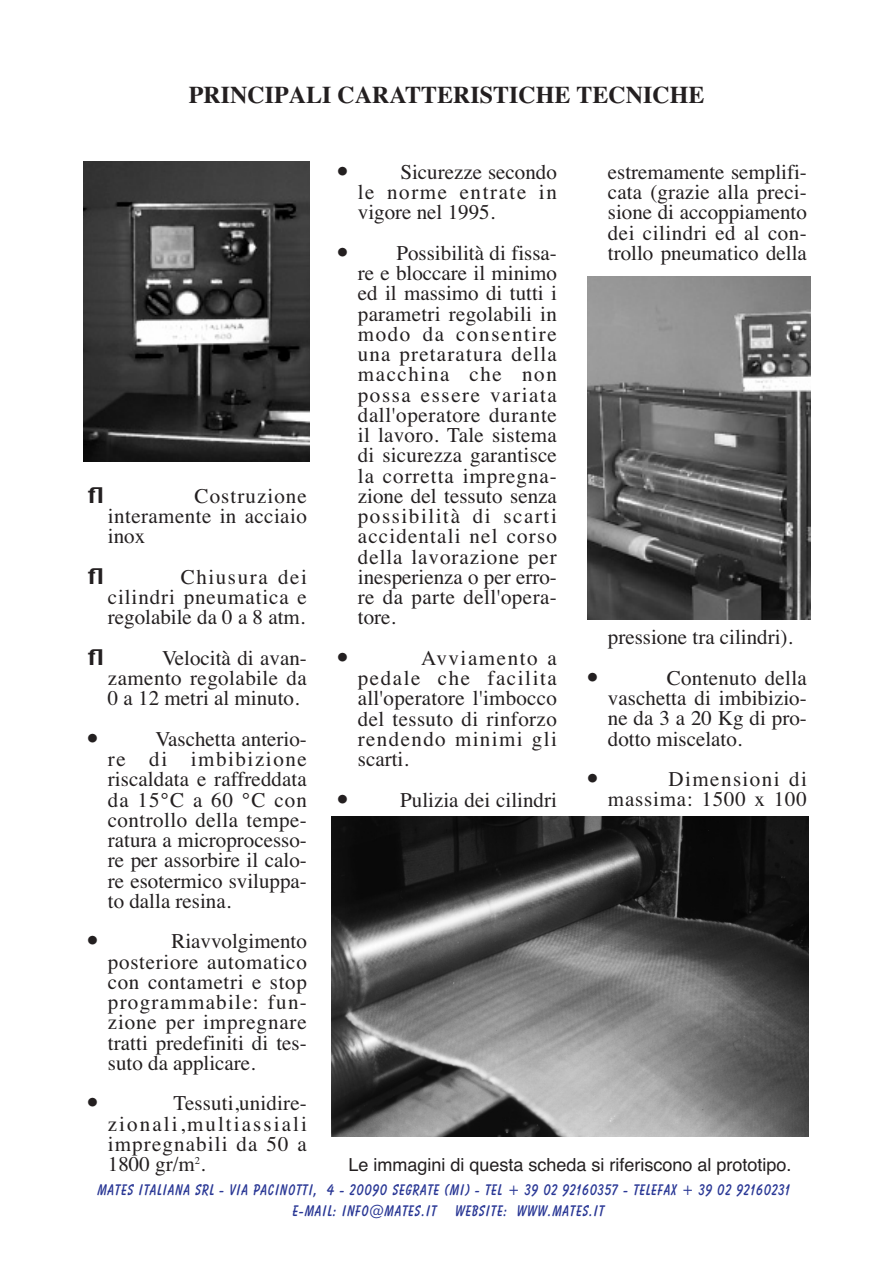
<style>
.page{position:relative;width:893px;height:1263px;background:#fff}
.page>*{position:absolute;margin:0;border:0;box-sizing:border-box;transform-origin:0 0}
.t1{font:700 24px "Times";color:#231f20}
.t2{font:21px/20.2px "Times";letter-spacing:.005em;color:#231f20;text-align:justify}
.t3{font:21px/20.2px "Times";letter-spacing:.04em;color:#231f20;text-align:right}
.t4{font:21px "Chicago";color:#231f20}
.t5{font:italic 18px "Helvetica";color:#231f20}
.t6{font:700 15.75px/21px "Balloon BT";letter-spacing:.055em;color:#293795;scale:.92 1}
.s1{font-family:"Chicago"}
</style>
<div class="page">
<img style="left:332px;top:816px;width:476px;height:320px">
<img style="left:83px;top:162px;width:226px;height:300px">
<img style="left:587px;top:276px;width:223px;height:344px">
<p class="t1" style="left:189px;top:86px;width:517px">PRINCIPALI CARATTERISTICHE TECNICHE</p>
<p class="t2" style="left:608px;top:164px;width:200px">estremamente semplifi&shy;cata (grazie alla preci&shy;sione di accoppiamento dei cilindri ed al con&shy;trollo pneumatico della</p>
<p class="t4" style="left:336px;top:163px;width:14px">•</p>
<p class="t2" style="left:358px;top:164px;width:200px;text-indent:42px">Sicurezze secondo le norme entrate in vigore nel 1995.</p>
<p class="t2" style="left:358px;top:245px;width:200px;text-indent:-21px"><span class="s1">•</span> Possibilità di fissa&shy;re e bloccare il minimo ed il massimo di tutti i parametri regolabili in modo da consentire una pretaratura della macchina che non possa essere variata dall'operatore durante il lavoro. Tale sistema di sicurezza garantisce la corretta impregna&shy;zione del tessuto senza possibilità di scarti accidentali nel corso della lavorazione per inesperienza o per erro&shy;re da parte dell'opera&shy;tore.</p>
<p class="t4" style="left:336px;top:649px;width:14px">•</p>
<p class="t2" style="left:358px;top:650px;width:200px;text-indent:63px">Avviamento a pedale che facilita all'operatore l'imbocco del tessuto di rinforzo rendendo minimi gli scarti.</p>
<p class="t4" style="left:336px;top:791px;width:14px">•</p>
<p class="t2" style="left:400px;top:791px;width:158px">Pulizia dei cilindri</p>
<p class="t4" style="left:87px;top:487px;width:19px">fl</p>
<p class="t2" style="left:108px;top:488px;width:200px;text-indent:87px">Costruzione interamente in acciaio inox</p>
<p class="t4" style="left:87px;top:568px;width:19px">fl</p>
<p class="t2" style="left:108px;top:569px;width:200px;text-indent:73px">Chiusura dei cilindri pneumatica e regolabile da 0 a 8 atm.</p>
<p class="t4" style="left:87px;top:649px;width:19px">fl</p>
<p class="t2" style="left:108px;top:650px;width:200px;text-indent:54px">Velocità di avan&shy;zamento regolabile da 0 a 12 metri al minuto.</p>
<p class="t4" style="left:87px;top:730px;width:14px">•</p>
<p class="t2" style="left:108px;top:731px;width:200px;text-indent:47px">Vaschetta anterio&shy;re di imbibizione riscaldata e raffreddata da 15°C a 60 °C con controllo della tempe&shy;ratura a microprocesso&shy;re per assorbire il calo&shy;re esotermico sviluppa&shy;to dalla resina.</p>
<p class="t4" style="left:87px;top:933px;width:14px">•</p>
<p class="t2" style="left:108px;top:933px;width:200px;text-indent:64px">Riavvolgimento posteriore automatico con contametri e stop programmabile: fun&shy;zione per impregnare tratti predefiniti di tes&shy;suto da applicare.</p>
<p class="t4" style="left:87px;top:1095px;width:14px">•</p>
<p class="t2" style="left:108px;top:1095px;width:200px;text-indent:66px">Tessuti,unidire&shy;zionali,multiassiali impregnabili da 50 a 1800 gr/m<sup>2</sup>.</p>
<p class="t2" style="left:608px;top:629px;width:186px">pressione tra cilindri).</p>
<p class="t4" style="left:586px;top:669px;width:14px">•</p>
<p class="t2" style="left:608px;top:670px;width:200px;text-indent:59px">Contenuto della vaschetta di imbibizio&shy;ne da 3 a 20 Kg di pro&shy;dotto miscelato.</p>
<p class="t4" style="left:586px;top:770px;width:14px">•</p>
<p class="t3" style="left:608px;top:771px;width:200px">Dimensioni di massima: 1500 x 100</p>
<p class="t5" style="left:348px;top:1158px;width:444px">Le immagini di questa scheda si riferiscono al prototipo.</p>
<p class="t6" style="left:293px;top:1179px;width:542px;text-indent:-195px">MATES ITALIANA SRL - VIA PACINOTTI, 4 - 20090 SEGRATE (MI) - TEL + 39 02 92160357 - TELEFAX + 39 02 92160231<br>E-MAIL: INFO@MATES.IT WEBSITE: WWW.MATES.IT</p>
</div>
